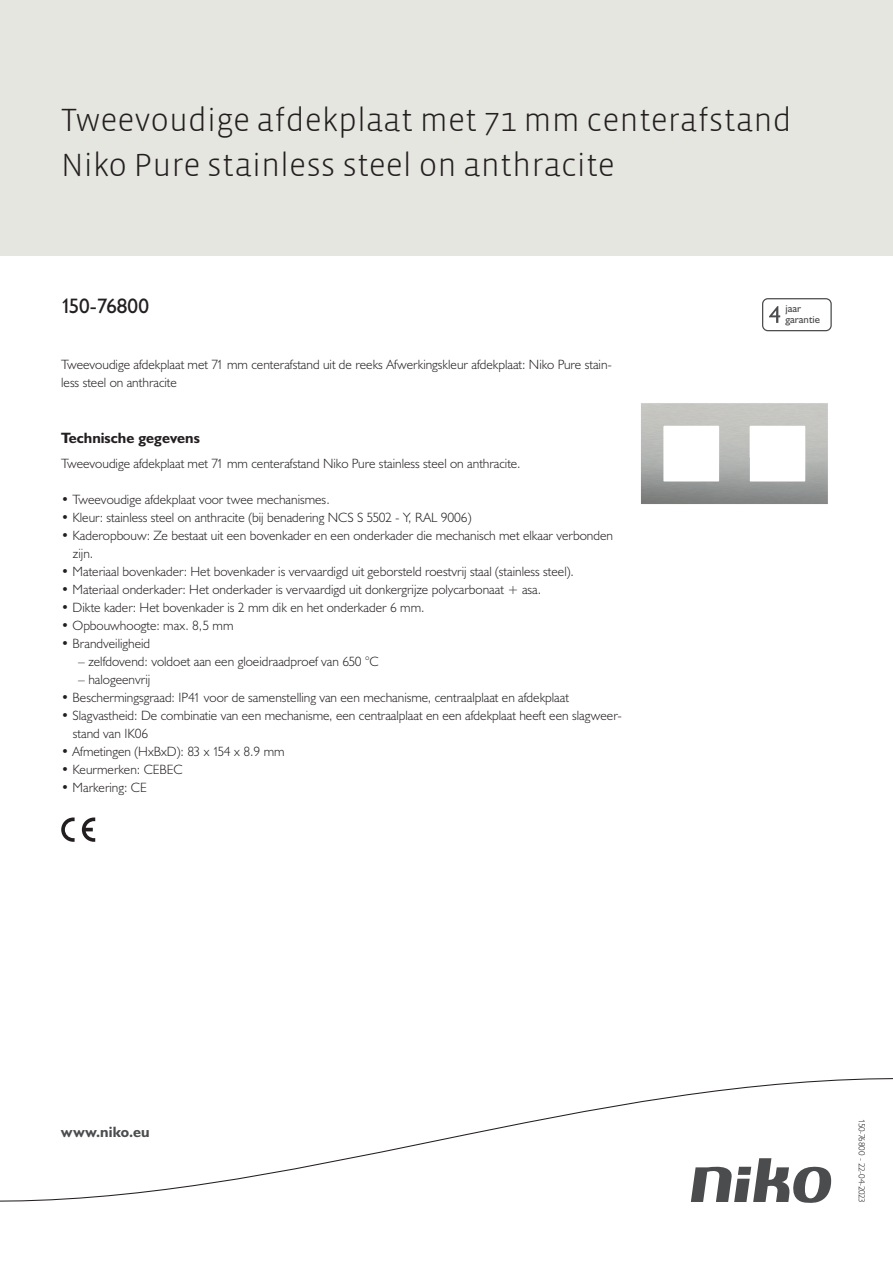
<style>
.page{position:relative;width:893px;height:1263px;background:#fff}
.page>*{position:absolute;margin:0;border:0;box-sizing:border-box;transform-origin:0 0}
.Title_datasheets{font:300 33px/45px "Vista Sans";color:#231f20}
.Article_number{font:21px "Humanist 521 BT";letter-spacing:-.01em;color:#231f20}
.Titles_parts{font:700 15px "Humanist 521 BT";color:#231f20}
.titel_afbeelding{font:700 15px "Humanist 521 BT";letter-spacing:.005em;color:#4b4c4d}
.USP_Bullets{font:300 13.5px/18px "Humanist 521 BT";color:#231f20}
.Platte_tekst_CAB{font:300 13.5px/18px "Humanist 521 BT";color:#231f20}
.USP_Bullets_level_2{font:300 13.5px "Humanist 521 BT";color:#231f20}
.t1{font:10.8px/10.8px "Humanist 521 BT";color:#4b4c4d}
.Revision{font:300 9px "Humanist 521 BT";letter-spacing:-.03em;color:#231f20}
</style>
<div class="page">
<div style="left:0;top:0;width:893px;height:255px;background:#e6e6e0"></div>
<svg style="left:82px;top:817px;width:13px;height:25px"></svg>
<svg style="left:61px;top:817px;width:14px;height:25px"></svg>
<svg style="left:762px;top:298px;width:70px;height:33px"></svg>
<svg style="left:0;top:1078px;width:893px;height:125px"></svg>
<img style="left:641px;top:403px;width:187px;height:101px">
<p class="Title_datasheets" style="left:61px;top:98px;width:732px">Tweevoudige afdekplaat met 71 mm centerafstand<br>Niko Pure stainless steel on anthracite</p>
<p class="Article_number" style="left:61px;top:293px;width:89px">150-76800</p>
<p class="t1" style="left:785px;top:303px;width:36px">jaar garantie</p>
<p class="Platte_tekst_CAB" style="left:61px;top:355px;width:552px">Tweevoudige afdekplaat met 71 mm centerafstand uit de reeks Afwerkingskleur afdekplaat: Niko Pure stain&shy;less steel on anthracite</p>
<p class="Titles_parts" style="left:61px;top:429px;width:140px">Technische gegevens</p>
<p class="Platte_tekst_CAB" style="left:61px;top:454px;width:461px">Tweevoudige afdekplaat met 71 mm centerafstand Niko Pure stainless steel on anthracite.</p>
<p class="USP_Bullets" style="left:61px;top:490px;width:270px">• Tweevoudige afdekplaat voor twee mechanismes.</p>
<p class="USP_Bullets" style="left:61px;top:508px;width:412px">• Kleur: stainless steel on anthracite (bij benadering NCS S 5502 - Y, RAL 9006)</p>
<p class="USP_Bullets" style="left:73px;top:526px;width:542px;text-indent:-12px">• Kaderopbouw: Ze bestaat uit een bovenkader en een onderkader die mechanisch met elkaar verbonden zijn.</p>
<p class="USP_Bullets" style="left:61px;top:562px;width:514px">• Materiaal bovenkader: Het bovenkader is vervaardigd uit geborsteld roestvrij staal (stainless steel).</p>
<p class="USP_Bullets" style="left:61px;top:580px;width:482px">• Materiaal onderkader: Het onderkader is vervaardigd uit donkergrijze polycarbonaat + asa.</p>
<p class="USP_Bullets" style="left:61px;top:598px;width:365px">• Dikte kader: Het bovenkader is 2 mm dik en het onderkader 6 mm.</p>
<p class="USP_Bullets" style="left:61px;top:616px;width:174px">• Opbouwhoogte: max. 8,5 mm</p>
<p class="USP_Bullets" style="left:61px;top:634px;width:91px">• Brandveiligheid</p>
<p class="USP_Bullets_level_2" style="left:78px;top:653px;width:302px">– zelfdovend: voldoet aan een gloeidraadproef van 650 °C</p>
<p class="USP_Bullets_level_2" style="left:78px;top:671px;width:73px">– halogeenvrij</p>
<p class="USP_Bullets" style="left:61px;top:688px;width:509px">• Beschermingsgraad: IP41 voor de samenstelling van een mechanisme, centraalplaat en afdekplaat</p>
<p class="USP_Bullets" style="left:73px;top:706px;width:550px;text-indent:-12px">• Slagvastheid: De combinatie van een mechanisme, een centraalplaat en een afdekplaat heeft een slagweer&shy;stand van IK06</p>
<p class="USP_Bullets" style="left:61px;top:742px;width:225px">• Afmetingen (HxBxD): 83 x 154 x 8.9 mm</p>
<p class="USP_Bullets" style="left:61px;top:760px;width:123px">• Keurmerken: CEBEC</p>
<p class="USP_Bullets" style="left:61px;top:778px;width:87px">• Markering: CE</p>
<p class="titel_afbeelding" style="left:61px;top:1122px;width:90px">www.niko.eu</p>
<p class="Revision" style="left:868px;top:1119px;width:85px;rotate:90deg">150-76800 - 22-04-2023</p>
</div>
